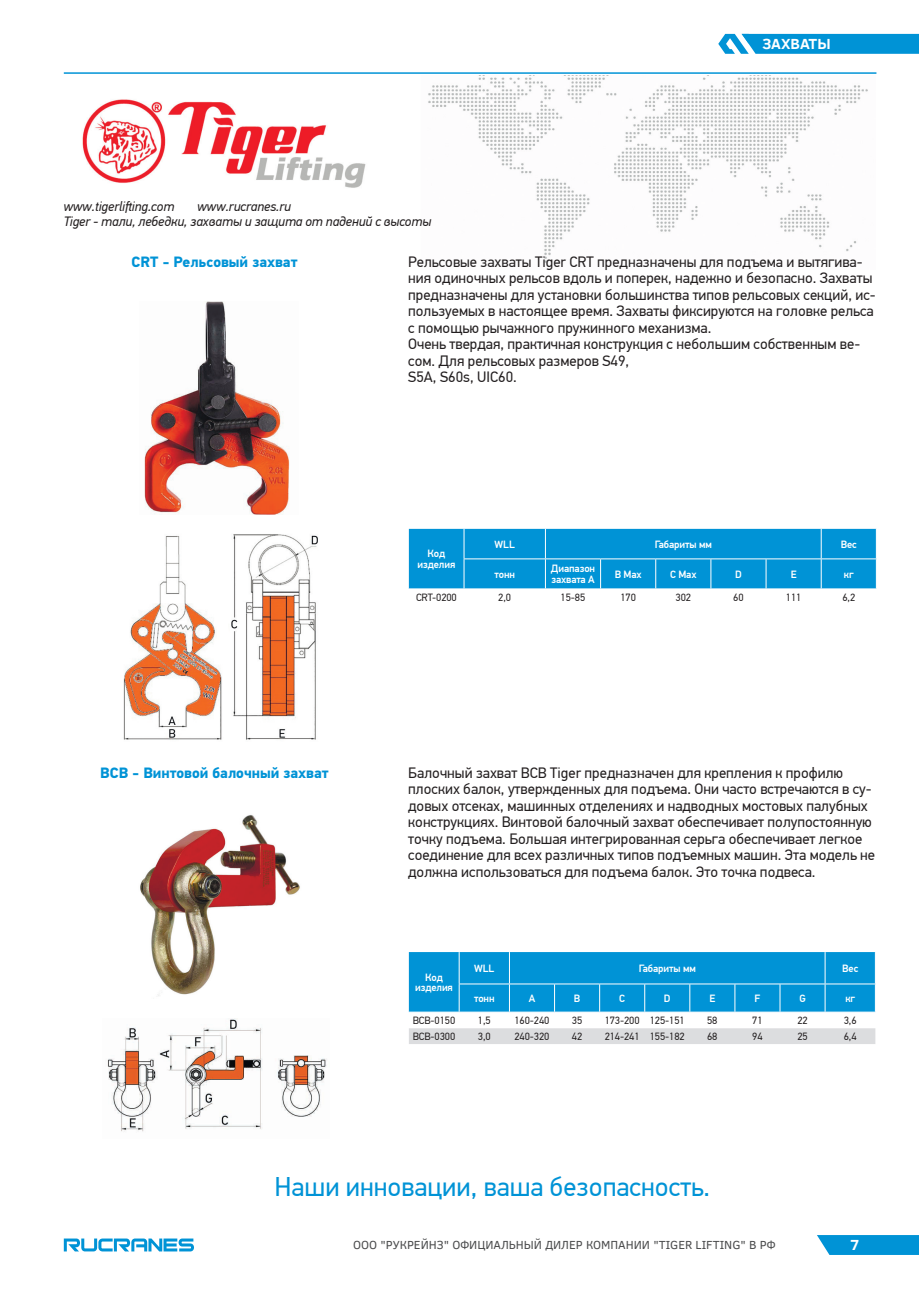
<style>
.page{position:relative;width:919px;height:1289px;background:#fff}
.page>*{position:absolute;margin:0;border:0;box-sizing:border-box;transform-origin:0 0}
.t1{font:27px "PF Din Text Pro";color:#0093d6}
.t2{font:15px/16.5px "PF Din Text Pro";color:#231f20}
.t3{font:700 15px "PF Din Text Pro";color:#0093d6}
.t4{font:700 15px "Clear Sans";color:#fff}
.t5{font:italic 13.5px/15px "PF Din Text Pro";letter-spacing:-.01em;color:#231f20;text-align:center}
.t6{font:12px "Clear Sans";color:#4b4c4d}
.наборный_в_таблице{font:10.5px "PF Din Text Pro";letter-spacing:-.01em;color:#231f20}
.голова_таблицы{font:500 10.5px/10.5px "PF Din Text Pro";letter-spacing:-.01em;color:#fff}
</style>
<div class="page">
<svg style="left:64px;top:1238px;width:130px;height:13px"></svg>
<svg style="left:817px;top:1235px;width:101px;height:19px;background:#0f99d8"></svg>
<hr style="left:64px;top:72px;width:812px;height:2px;background:#0093d6">
<svg style="left:718px;top:34px;width:200px;height:20px;background:#159cd9"></svg>
<img style="left:82px;top:77px;width:786px;height:186px">
<img style="left:144px;top:302px;width:146px;height:212px">
<div style="left:409px;top:529px;width:467px;height:60px;background:#0093d6"></div>
<hr style="left:545px;top:588px;width:55px;height:1px;background:#fff">
<hr style="left:600px;top:588px;width:55px;height:1px;background:#fff">
<hr style="left:655px;top:588px;width:55px;height:1px;background:#fff">
<hr style="left:710px;top:588px;width:56px;height:1px;background:#fff">
<hr style="left:766px;top:588px;width:55px;height:1px;background:#fff">
<hr style="left:821px;top:588px;width:55px;height:1px;background:#fff">
<img style="left:123px;top:534px;width:195px;height:206px">
<img style="left:140px;top:815px;width:160px;height:181px">
<div style="left:409px;top:1028px;width:466px;height:16px;background:#dcdddf"></div>
<svg style="left:409px;top:952px;width:466px;height:60px;background:#0896d7"></svg>
<hr style="left:509px;top:1011px;width:45px;height:1px;background:#fff">
<hr style="left:554px;top:1011px;width:45px;height:1px;background:#fff">
<hr style="left:599px;top:1011px;width:45px;height:1px;background:#fff">
<hr style="left:644px;top:1011px;width:45px;height:1px;background:#fff">
<hr style="left:689px;top:1011px;width:45px;height:1px;background:#fff">
<hr style="left:734px;top:1011px;width:46px;height:1px;background:#fff">
<hr style="left:780px;top:1011px;width:45px;height:1px;background:#fff">
<hr style="left:825px;top:1011px;width:50px;height:1px;background:#fff">
<img style="left:107px;top:1018px;width:220px;height:114px">
<p class="t5" style="left:64px;top:199px;width:112px">www.tigerlifting.com</p>
<p class="t5" style="left:64px;top:199px;width:369px">www.rucranes.ru<br>Tiger - тали, лебедки, захваты и защита от падений с высоты</p>
<p class="t4" style="left:762px;top:33px;width:70px">ЗАХВАТЫ</p>
<p class="t3" style="left:131px;top:252px;width:168px">CRT - Рельсовый захват</p>
<p class="t3" style="left:100px;top:763px;width:230px">BCB - Винтовой балочный захват</p>
<p class="t2" style="left:408px;top:253px;width:469px">Рельсовые захваты Tiger CRT предназначены для подъема и вытягива&shy;ния одиночных рельсов вдоль и поперек, надежно и безопасно. Захваты предназначены для установки большинства типов рельсовых секций, ис&shy;пользуемых в настоящее время. Захваты фиксируются на головке рельса с помощью рычажного пружинного механизма.</p>
<p class="t2" style="left:408px;top:336px;width:453px">Очень твердая, практичная конструкция с небольшим собственным ве&shy;сом. Для рельсовых размеров S49,</p>
<p class="t2" style="left:408px;top:369px;width:110px">S5A, S60s, UIC60.</p>
<p class="голова_таблицы" style="left:427px;top:548px;width:19px">Код</p>
<p class="голова_таблицы" style="left:417px;top:559px;width:39px">изделия</p>
<p class="голова_таблицы" style="left:494px;top:539px;width:22px">WLL</p>
<p class="голова_таблицы" style="left:654px;top:539px;width:59px">Габариты мм</p>
<p class="голова_таблицы" style="left:840px;top:539px;width:18px">Вес</p>
<p class="голова_таблицы" style="left:494px;top:569px;width:22px">тонн</p>
<p class="голова_таблицы" style="left:551px;top:563px;width:46px">Диапазон захвата A</p>
<p class="голова_таблицы" style="left:614px;top:569px;width:28px">B Max</p>
<p class="голова_таблицы" style="left:670px;top:569px;width:28px">C Max</p>
<p class="голова_таблицы" style="left:735px;top:569px;width:8px">D</p>
<p class="голова_таблицы" style="left:790px;top:569px;width:7px">E</p>
<p class="голова_таблицы" style="left:843px;top:569px;width:11px">кг</p>
<p class="наборный_в_таблице" style="left:416px;top:591px;width:42px">CRT-0200</p>
<p class="наборный_в_таблице" style="left:498px;top:591px;width:14px">2,0</p>
<p class="наборный_в_таблице" style="left:560px;top:591px;width:26px">15-85</p>
<p class="наборный_в_таблице" style="left:620px;top:591px;width:17px">170</p>
<p class="наборный_в_таблице" style="left:675px;top:591px;width:17px">302</p>
<p class="наборный_в_таблице" style="left:733px;top:591px;width:12px">60</p>
<p class="наборный_в_таблице" style="left:785px;top:591px;width:17px">111</p>
<p class="наборный_в_таблице" style="left:842px;top:591px;width:14px">6,2</p>
<p class="t2" style="left:408px;top:764px;width:465px">Балочный захват BCB Tiger предназначен для крепления к профилю плоских балок, утвержденных для подъема. Они часто встречаются в су&shy;довых отсеках, машинных отделениях и надводных мостовых палубных конструкциях. Винтовой балочный захват обеспечивает полупостоянную</p>
<p class="t2" style="left:408px;top:830px;width:468px">точку подъема. Большая интегрированная серьга обеспечивает легкое соединение для всех различных типов подъемных машин. Эта модель не должна использоваться для подъема балок. Это точка подвеса.</p>
<p class="голова_таблицы" style="left:425px;top:971px;width:19px">Код</p>
<p class="голова_таблицы" style="left:415px;top:982px;width:39px">изделия</p>
<p class="голова_таблицы" style="left:474px;top:962px;width:22px">WLL</p>
<p class="голова_таблицы" style="left:638px;top:962px;width:59px">Габариты мм</p>
<p class="голова_таблицы" style="left:842px;top:962px;width:18px">Вес</p>
<p class="голова_таблицы" style="left:474px;top:992px;width:22px">тонн</p>
<p class="голова_таблицы" style="left:528px;top:992px;width:8px">A</p>
<p class="голова_таблицы" style="left:574px;top:992px;width:8px">B</p>
<p class="голова_таблицы" style="left:619px;top:992px;width:7px">C</p>
<p class="голова_таблицы" style="left:664px;top:992px;width:8px">D</p>
<p class="голова_таблицы" style="left:709px;top:992px;width:7px">E</p>
<p class="голова_таблицы" style="left:754px;top:992px;width:7px">F</p>
<p class="голова_таблицы" style="left:799px;top:992px;width:8px">G</p>
<p class="голова_таблицы" style="left:845px;top:992px;width:11px">кг</p>
<p class="наборный_в_таблице" style="left:412px;top:1014px;width:44px">BCB-0150</p>
<p class="наборный_в_таблице" style="left:478px;top:1014px;width:14px">1,5</p>
<p class="наборный_в_таблице" style="left:514px;top:1014px;width:36px">160-240</p>
<p class="наборный_в_таблице" style="left:572px;top:1014px;width:12px">35</p>
<p class="наборный_в_таблице" style="left:604px;top:1014px;width:36px">173-200</p>
<p class="наборный_в_таблице" style="left:649px;top:1014px;width:36px">125-151</p>
<p class="наборный_в_таблице" style="left:707px;top:1014px;width:12px">58</p>
<p class="наборный_в_таблице" style="left:752px;top:1014px;width:12px">71</p>
<p class="наборный_в_таблице" style="left:797px;top:1014px;width:12px">22</p>
<p class="наборный_в_таблице" style="left:843px;top:1014px;width:14px">3,6</p>
<p class="наборный_в_таблице" style="left:412px;top:1030px;width:44px">BCB-0300</p>
<p class="наборный_в_таблице" style="left:478px;top:1030px;width:14px">3,0</p>
<p class="наборный_в_таблице" style="left:514px;top:1030px;width:36px">240-320</p>
<p class="наборный_в_таблице" style="left:572px;top:1030px;width:12px">42</p>
<p class="наборный_в_таблице" style="left:604px;top:1030px;width:36px">214-241</p>
<p class="наборный_в_таблице" style="left:649px;top:1030px;width:36px">155-182</p>
<p class="наборный_в_таблице" style="left:707px;top:1030px;width:12px">68</p>
<p class="наборный_в_таблице" style="left:752px;top:1030px;width:12px">94</p>
<p class="наборный_в_таблице" style="left:797px;top:1030px;width:12px">25</p>
<p class="наборный_в_таблице" style="left:843px;top:1030px;width:14px">6,4</p>
<p class="t1" style="left:274px;top:1170px;width:437px">Наши инновации, ваша безопасность.</p>
<p class="t6" style="left:353px;top:1237px;width:424px">ООО "РУКРЕЙНЗ" ОФИЦИАЛЬНЫЙ ДИЛЕР КОМПАНИИ "TIGER LIFTING" В РФ</p>
<p class="t4" style="left:850px;top:1234px;width:11px">7</p>
</div>
